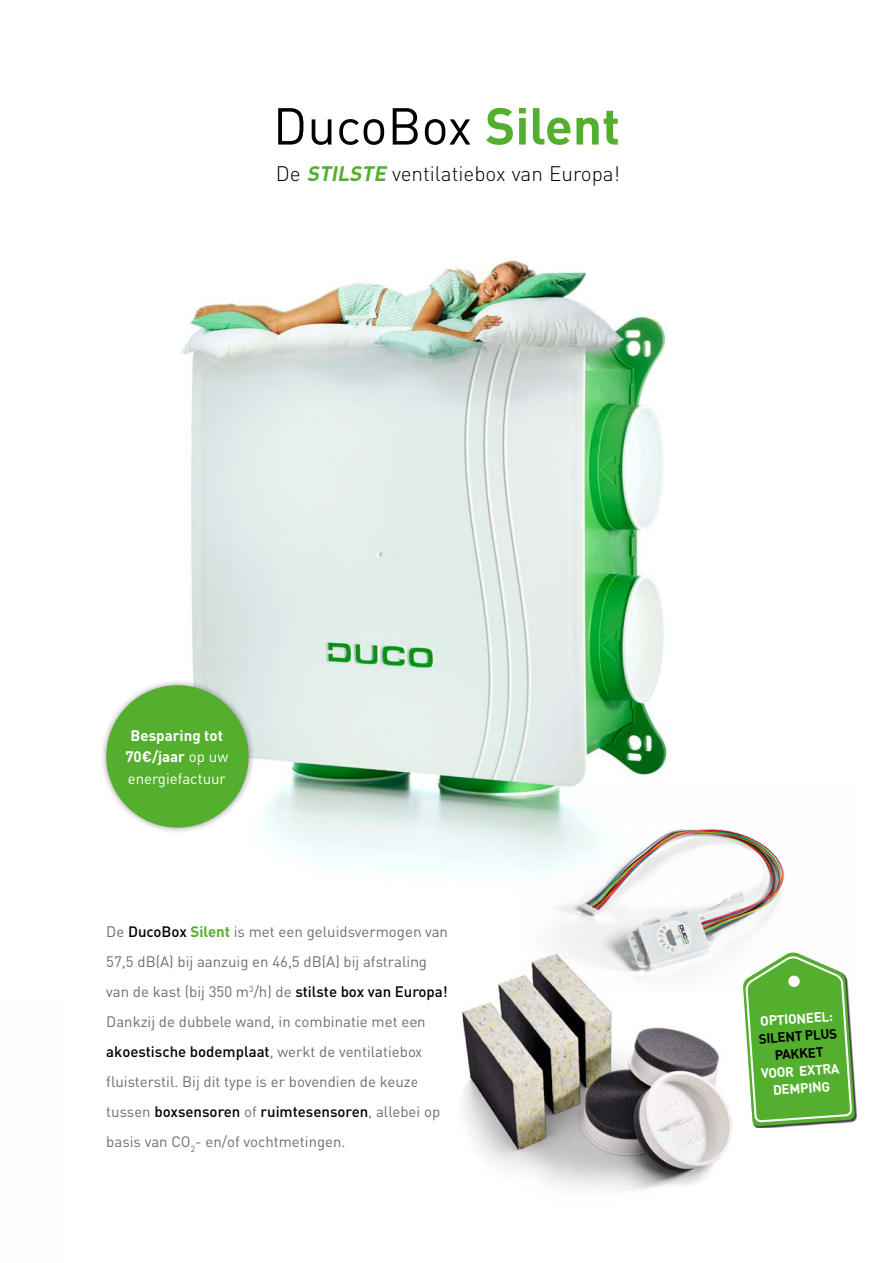
<style>
.page{position:relative;width:893px;height:1263px;background:#fff}
.page>*{position:absolute;margin:0;border:0;box-sizing:border-box;transform-origin:0 0}
.t1{font:51.15px "DIN";color:#000}
.t2{font:300 20.7px "DIN";color:#000}
.t3{font:15px/30px "DIN";color:#6e6e6e}
.t4{font:500 15px "DINOT";color:#000}
.t5{font:700 15px/21.3px "DINOT";color:#fff;text-align:center}
.t6{font:700 13.5px/17.4px "DINOT";color:#fff;text-align:center}
.t7{font:700 13.5px/17.4px "DINOT";color:#000;text-align:center}
.s1{font-weight:700;color:#54af2e}
.s2{font-weight:700;font-style:italic;color:#54af2e}
.s3{font-weight:400}
.s4{font-family:"DINOT";font-weight:500;color:#000}
.s5{font-family:"DINOT";font-weight:700;color:#54af2e}
.s6{font-family:"DIN";font-weight:400;color:#6e6e6e}
</style>
<div class="page">
<img style="left:181px;top:260px;width:486px;height:614px">
<img style="left:517px;top:782px;width:268px;height:153px">
<img style="left:461px;top:935px;width:287px;height:255px">
<div style="left:744px;top:953px;width:113px;height:175px;background:#000;opacity:.75"></div>
<svg style="left:743px;top:952px;width:112px;height:174px"></svg>
<div style="left:788px;top:975px;width:12px;height:12px;background:#fff;border-radius:50%"></div>
<div style="left:100px;top:679px;width:155px;height:155px;background:#000;opacity:.42"></div>
<div style="left:106px;top:685px;width:143px;height:142px;background:#54af2e;border-radius:50%"></div>
<h1 class="t1" style="left:273px;top:94px;width:349px">DucoBox <span class="s1">Silent</span></h1>
<h2 class="t2" style="left:276px;top:161px;width:346px">De <span class="s2">STILSTE</span> ventilatiebox van Europa!</h2>
<p class="t5" style="left:125px;top:724px;width:104px">Besparing tot<br>70€/jaar <span class="s3">op uw energiefactuur</span></p>
<p class="t3" style="left:106px;top:916px;width:343px">De <span class="s4">DucoBox</span> <span class="s5">Silent</span> is met een geluidsvermogen van 57,5 dB(A) bij aanzuig en 46,5 dB(A) bij afstraling van de kast (bij 350 m<sup>3</sup>/h) de <span class="s4">stilste box van Europa!<br></span>Dankzij de dubbele wand, in combinatie met een</p>
<p class="t4" style="left:106px;top:1041px;width:318px">akoestische bodemplaat<span class="s6">, werkt de ventilatiebox</span></p>
<p class="t3" style="left:106px;top:1066px;width:314px">fluisterstil. Bij dit type is er bovendien de keuze</p>
<p class="t4" style="left:106px;top:1101px;width:335px"><span class="s6">tussen</span> boxsensoren <span class="s6">of</span> ruimtesensoren<span class="s6">, allebei op</span></p>
<p class="t3" style="left:106px;top:1126px;width:241px">basis van CO<sub>2</sub>- en/of vochtmetingen.</p>
<p class="t6" style="left:760px;top:1012px;width:74px;rotate:-4deg">OPTIONEEL:</p>
<p class="t7" style="left:758px;top:1029px;width:80px;rotate:-4deg">SILENT PLUS<br>PAKKET</p>
<p class="t6" style="left:760px;top:1064px;width:80px;rotate:-4deg">VOOR EXTRA<br>DEMPING</p>
</div>
